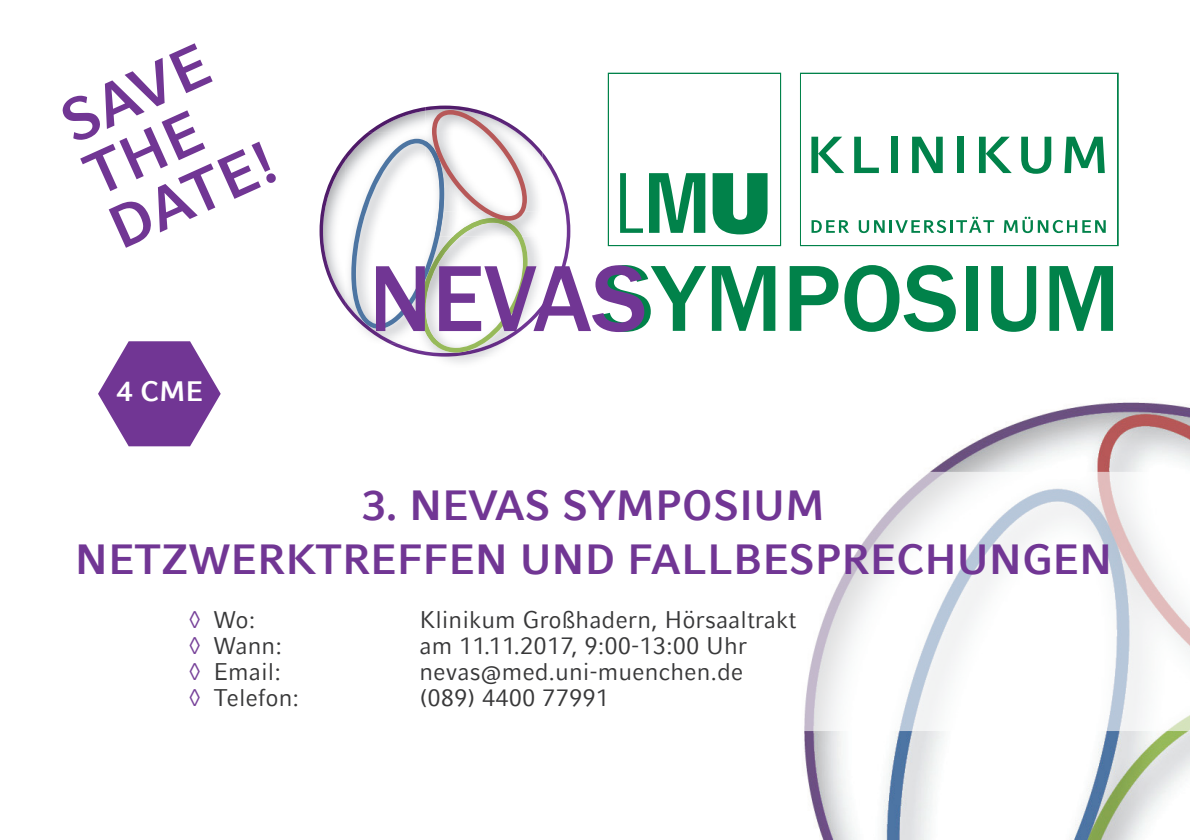
<style>
.page{position:relative;width:1191px;height:840px;background:#fff}
.page>*{position:absolute;margin:0;border:0;box-sizing:border-box;transform-origin:0 0}
.t1{font:500 97px "Franklin Gothic";color:#01824a}
.t2{font:700 60px/58px "LMU Compatil Fact";color:#713694}
.t3{font:700 42px/54px "LMU Compatil Fact";color:#713694}
.t4{font:700 28px "LMU Compatil Fact";color:#fff}
.t5{font:24px "LMU Compatil Fact";color:#383839}
.s1{color:#713694}
.s2{color:#78439a}
</style>
<div class="page">
<img style="left:804px;top:402px;width:385px;height:437px">
<svg style="left:804px;top:471px;width:386px;height:259px"></svg>
<svg style="left:98px;top:341px;width:123px;height:105px"></svg>
<svg style="left:800px;top:73px;width:318px;height:173px"></svg>
<div style="left:801px;top:74px;width:316px;height:170px;background:#fff"></div>
<svg style="left:608px;top:73px;width:173px;height:173px"></svg>
<svg style="left:811px;top:137px;width:33px;height:36px"></svg>
<svg style="left:854px;top:137px;width:25px;height:36px"></svg>
<div style="left:890px;top:137px;width:7px;height:36px;background:#01824a"></div>
<svg style="left:912px;top:137px;width:30px;height:36px"></svg>
<div style="left:957px;top:137px;width:7px;height:36px;background:#01824a"></div>
<svg style="left:979px;top:137px;width:32px;height:36px"></svg>
<svg style="left:1021px;top:137px;width:30px;height:37px"></svg>
<svg style="left:1064px;top:137px;width:40px;height:36px"></svg>
<svg style="left:811px;top:220px;width:38px;height:13px"></svg>
<svg style="left:858px;top:216px;width:136px;height:17px"></svg>
<svg style="left:1003px;top:216px;width:102px;height:17px"></svg>
<img style="left:319px;top:107px;width:251px;height:246px">
<img style="left:433px;top:356px;width:55px;height:7px">
<img style="left:527px;top:211px;width:16px;height:92px">
<img style="left:415px;top:303px;width:128px;height:53px">
<img style="left:345px;top:133px;width:6px;height:211px">
<img style="left:527px;top:157px;width:15px;height:54px">
<img style="left:426px;top:105px;width:116px;height:52px">
<img style="left:527px;top:211px;width:15px;height:25px">
<svg style="left:351px;top:110px;width:176px;height:242px"></svg>
<h2 class="t2" style="left:52px;top:98px;width:179px;rotate:-24deg">SAVE<br>THE<br>DATE!</h2>
<p class="t4" style="left:117px;top:375px;width:45px">4 CME</p>
<h1 class="t1" style="left:369px;top:238px;width:753px"><span class="s1">NEVAS</span>YMPOSIUM</h1>
<h3 class="t3" style="left:75px;top:478px;width:1030px;text-indent:449px">S SYMPOSIUM<br>NETZWERKTREFFEN UND FALLBESPRECHUNGEN</h3>
<h3 class="t3" style="left:362px;top:478px;width:107px">3. NEVA</h3>
<p class="t5" style="left:188px;top:605px;width:69px"><span class="s2">◊</span> Wo:</p>
<p class="t5" style="left:419px;top:605px;width:378px">Klinikum Großhadern, Hörsaaltrakt</p>
<p class="t5" style="left:188px;top:631px;width:95px"><span class="s2">◊</span> Wann:</p>
<p class="t5" style="left:419px;top:631px;width:329px">am 11.11.2017, 9:00-13:00 Uhr</p>
<p class="t5" style="left:188px;top:657px;width:94px"><span class="s2">◊</span> Email:</p>
<p class="t5" style="left:419px;top:657px;width:325px">nevas@med.uni-muenchen.de</p>
<p class="t5" style="left:188px;top:683px;width:112px"><span class="s2">◊</span> Telefon:</p>
<p class="t5" style="left:419px;top:683px;width:191px">(089) 4400 77991</p>
</div>
